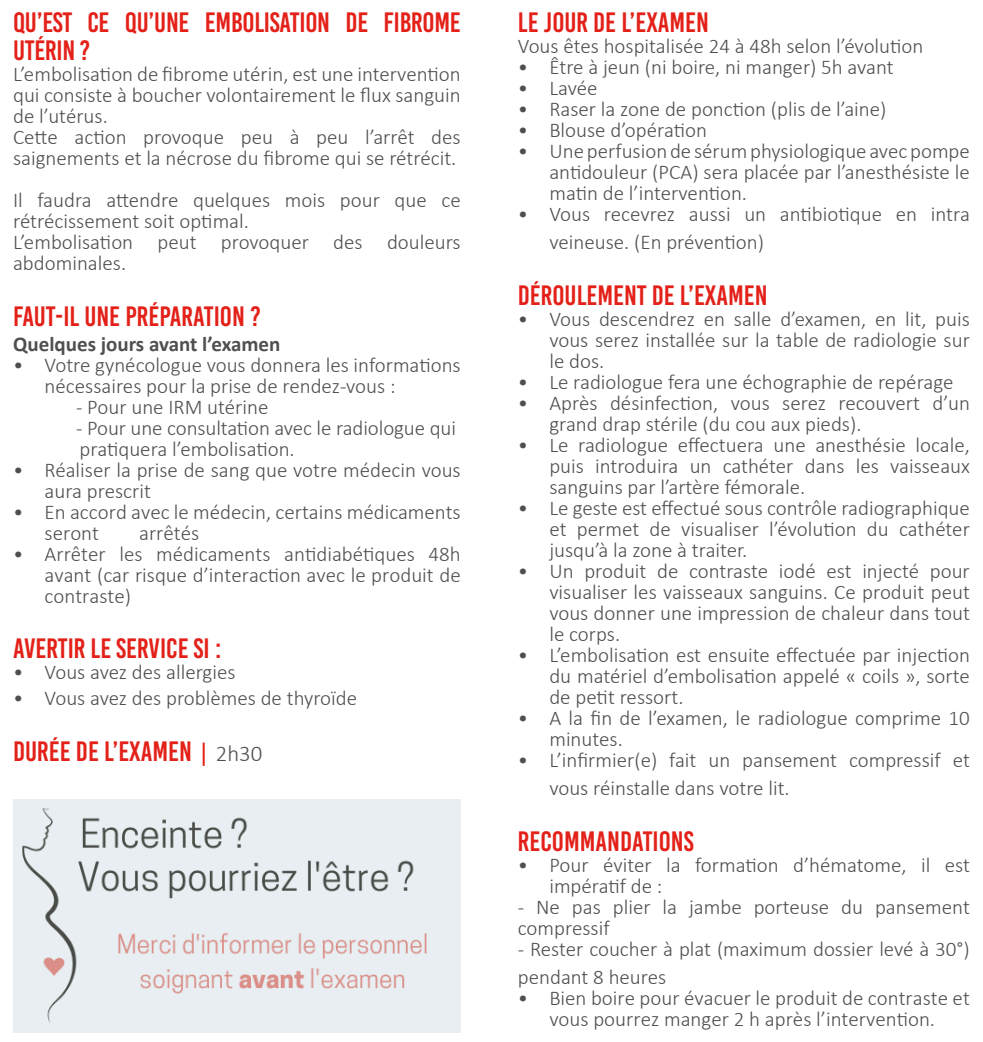
<style>
.page{position:relative;width:983px;height:1042px;background:#fff}
.page>*{position:absolute;margin:0;border:0;box-sizing:border-box;transform-origin:0 0}
.t1{font:28px/28px "Bebas Kai";color:#e32119}
.t2{font:300 21px/21px "Calibri";color:#4e4f50}
.t3{font:700 21px "Calibri";color:#4e4f50}
.s1{font-family:"Calibri";font-size:26.25px}
.s2{font-family:"Calibri";font-weight:300;font-size:22.75px;color:#4e4f50}
</style>
<div class="page">
<img style="left:13px;top:800px;width:447px;height:233px">
<p class="t1" style="left:13px;top:8px;width:449px">QU’EST CE QU’UNE EMBOLISATION DE FIBROME<br>UTÉRIN ?</p>
<p class="t2" style="left:13px;top:63px;width:449px;text-align:justify">L’embolisation de fibrome utérin, est une intervention qui consiste à boucher volontairement le flux sanguin de l’utérus.</p>
<p class="t2" style="left:13px;top:126px;width:449px">Cette action provoque peu à peu l’arrêt des saignements et la nécrose du fibrome qui se rétrécit.</p>
<p class="t2" style="left:13px;top:189px;width:449px">Il faudra attendre quelques mois pour que ce rétrécissement soit optimal.</p>
<p class="t2" style="left:13px;top:231px;width:449px">L’embolisation peut provoquer des douleurs abdominales.</p>
<p class="t1" style="left:13px;top:302px;width:249px">FAUT-IL UNE PRÉPARATION ?</p>
<p class="t3" style="left:13px;top:329px;width:269px">Quelques jours avant l’examen</p>
<p class="t2" style="left:45px;top:354px;width:417px;text-indent:-32px">• Votre gynécologue vous donnera les informations nécessaires pour la prise de rendez-vous :</p>
<p class="t2" style="left:76px;top:396px;width:194px">- Pour une IRM utérine</p>
<p class="t2" style="left:76px;top:417px;width:381px">- Pour une consultation avec le radiologue qui pratiquera l’embolisation.</p>
<p class="t2" style="left:45px;top:459px;width:417px;text-indent:-32px">• Réaliser la prise de sang que votre médecin vous aura prescrit</p>
<p class="t2" style="left:45px;top:501px;width:417px;text-indent:-32px">• En accord avec le médecin, certains médicaments seront</p>
<p class="t2" style="left:139px;top:522px;width:62px">arrêtés</p>
<p class="t2" style="left:45px;top:543px;width:417px;text-align:justify;text-indent:-32px">• Arrêter les médicaments antidiabétiques 48h avant (car risque d’interaction avec le produit de contraste)</p>
<p class="t1" style="left:13px;top:635px;width:210px">AVERTIR LE SERVICE SI :</p>
<p class="t2" style="left:13px;top:662px;width:224px">• Vous avez des allergies</p>
<p class="t2" style="left:13px;top:687px;width:345px">• Vous avez des problèmes de thyroïde</p>
<p class="t1" style="left:13px;top:737px;width:251px">DURÉE DE L’EXAMEN <span class="s1">|</span> <span class="s2">2h30</span></p>
<p class="t1" style="left:517px;top:8px;width:193px">LE JOUR DE L’EXAMEN</p>
<p class="t2" style="left:517px;top:35px;width:407px">Vous êtes hospitalisée 24 à 48h selon l’évolution</p>
<p class="t2" style="left:517px;top:56px;width:377px">• Être à jeun (ni boire, ni manger) 5h avant</p>
<p class="t2" style="left:517px;top:77px;width:81px">• Lavée</p>
<p class="t2" style="left:517px;top:98px;width:370px">• Raser la zone de ponction (plis de l’aine)</p>
<p class="t2" style="left:517px;top:119px;width:190px">• Blouse d’opération</p>
<p class="t2" style="left:549px;top:140px;width:422px;text-align:justify;text-indent:-32px">• Une perfusion de sérum physiologique avec pompe antidouleur (PCA) sera placée par l’anesthésiste le matin de l’intervention.</p>
<p class="t2" style="left:549px;top:200px;width:422px;line-height:28px;text-indent:-32px">• Vous recevrez aussi un antibiotique en intra veineuse. (En prévention)</p>
<p class="t1" style="left:517px;top:281px;width:251px">DÉROULEMENT DE L’EXAMEN</p>
<p class="t2" style="left:549px;top:308px;width:422px;text-align:justify;text-indent:-32px">• Vous descendrez en salle d’examen, en lit, puis vous serez installée sur la table de radiologie sur le dos.</p>
<p class="t2" style="left:517px;top:371px;width:437px">• Le radiologue fera une échographie de repérage</p>
<p class="t2" style="left:549px;top:392px;width:422px;text-indent:-32px">• Après désinfection, vous serez recouvert d’un grand drap stérile (du cou aux pieds).</p>
<p class="t2" style="left:549px;top:434px;width:422px;text-align:justify;text-indent:-32px">• Le radiologue effectuera une anesthésie locale, puis introduira un cathéter dans les vaisseaux sanguins par l’artère fémorale.</p>
<p class="t2" style="left:549px;top:497px;width:422px;text-align:justify;text-indent:-32px">• Le geste est effectué sous contrôle radiographique et permet de visualiser l’évolution du cathéter jusqu’à la zone à traiter.</p>
<p class="t2" style="left:549px;top:560px;width:422px;text-align:justify;text-indent:-32px">• Un produit de contraste iodé est injecté pour visualiser les vaisseaux sanguins. Ce produit peut vous donner une impression de chaleur dans tout le corps.</p>
<p class="t2" style="left:549px;top:644px;width:422px;text-align:justify;text-indent:-32px">• L’embolisation est ensuite effectuée par injection du matériel d’embolisation appelé « coils », sorte de petit ressort.</p>
<p class="t2" style="left:549px;top:707px;width:422px;text-indent:-32px">• A la fin de l’examen, le radiologue comprime 10 minutes.</p>
<p class="t2" style="left:549px;top:746px;width:422px;line-height:28px;text-indent:-32px">• L’infirmier(e) fait un pansement compressif et vous réinstalle dans votre lit.</p>
<p class="t1" style="left:517px;top:827px;width:177px">RECOMMANDATIONS</p>
<p class="t2" style="left:549px;top:854px;width:422px;text-indent:-32px">• Pour éviter la formation d’hématome, il est impératif de :</p>
<p class="t2" style="left:517px;top:896px;width:453px">- Ne pas plier la jambe porteuse du pansement compressif</p>
<p class="t2" style="left:517px;top:935px;width:453px;line-height:28px">- Rester coucher à plat (maximum dossier levé à 30°) pendant 8 heures</p>
<p class="t2" style="left:517px;top:987px;width:453px;text-align:center">• Bien boire pour évacuer le produit de contraste et vous pourrez manger 2 h après l’intervention.</p>
</div>
